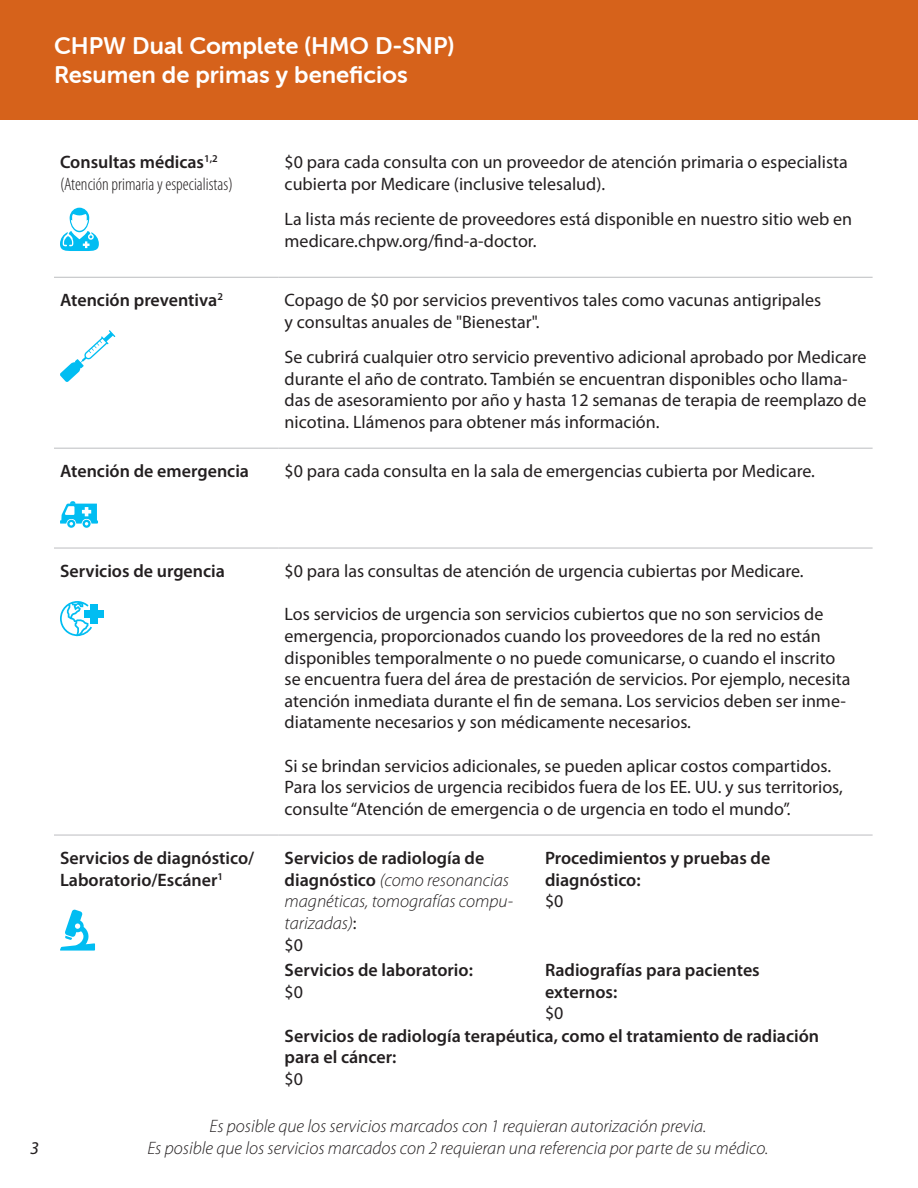
<style>
.page{position:relative;width:918px;height:1188px;background:#fff}
.page>*{position:absolute;margin:0;border:0;box-sizing:border-box;transform-origin:0 0}
.Paragraph_Style_1{font:24px/28.8px "Museo Sans Rounded 700";color:#fff}
.t1{font:18px/21.6px "Myriad Pro";color:#231f20}
.t2{font:600 18px/21.6px "Myriad Pro";color:#231f20}
.t3{font:italic 300 18px/21.6px "Myriad Pro";color:#231f20}
.t4{font:300 condensed 18px/21.6px "Myriad Pro";color:#231f20}
.t5{font:italic 18px "Myriad Pro";color:#231f20}
.s1{font-weight:600;font-stretch:normal}
.s2{font-weight:600;font-style:normal}
.s3{font-weight:400;font-style:normal}
.s4{font-weight:400}
</style>
<div class="page">
<div style="left:0;top:0;width:918px;height:119px;background:#d6621b"></div>
<hr style="left:54px;top:277px;width:225px;height:1px;background:#bcbdc0">
<hr style="left:279px;top:277px;width:594px;height:1px;background:#bcbdc0">
<hr style="left:54px;top:448px;width:225px;height:1px;background:#bcbdc0">
<hr style="left:279px;top:448px;width:594px;height:1px;background:#bcbdc0">
<hr style="left:54px;top:548px;width:225px;height:1px;background:#bcbdc0">
<hr style="left:279px;top:548px;width:594px;height:1px;background:#bcbdc0">
<hr style="left:54px;top:835px;width:225px;height:1px;background:#bcbdc0">
<hr style="left:279px;top:835px;width:594px;height:1px;background:#bcbdc0">
<svg style="left:60px;top:208px;width:39px;height:43px"></svg>
<svg style="left:60px;top:330px;width:55px;height:52px"></svg>
<svg style="left:60px;top:501px;width:38px;height:27px"></svg>
<div style="left:90px;top:604px;width:7px;height:20px;background:#01bdf2"></div>
<div style="left:84px;top:611px;width:20px;height:7px;background:#01bdf2"></div>
<svg style="left:60px;top:601px;width:32px;height:35px"></svg>
<svg style="left:60px;top:909px;width:35px;height:42px"></svg>
<p class="Paragraph_Style_1" style="left:54px;top:32px;width:402px">CHPW Dual Complete (HMO D-SNP)<br>Resumen de primas y beneficios</p>
<p class="t4" style="left:60px;top:152px;width:174px"><span class="s1">Consultas médicas</span><sup>1,2 </sup>(Atención primaria y especialistas)</p>
<p class="t1" style="left:285px;top:152px;width:565px">$0 para cada consulta con un proveedor de atención primaria o especialista cubierta por Medicare (inclusive telesalud).</p>
<p class="t1" style="left:285px;top:208px;width:569px">La lista más reciente de proveedores está disponible en nuestro sitio web en medicare.chpw.org/find-a-doctor.</p>
<p class="t2" style="left:60px;top:290px;width:165px">Atención preventiva<sup>2</sup></p>
<p class="t1" style="left:285px;top:290px;width:538px">Copago de $0 por servicios preventivos tales como vacunas antigripales y consultas anuales de "Bienestar".</p>
<p class="t1" style="left:285px;top:347px;width:583px">Se cubrirá cualquier otro servicio preventivo adicional aprobado por Medicare durante el año de contrato. También se encuentran disponibles ocho llama&shy;das de asesoramiento por año y hasta 12 semanas de terapia de reemplazo de nicotina. Llámenos para obtener más información.</p>
<p class="t2" style="left:60px;top:461px;width:191px">Atención de emergencia</p>
<p class="t1" style="left:285px;top:461px;width:532px">$0 para cada consulta en la sala de emergencias cubierta por Medicare.</p>
<p class="t5" style="left:30px;top:1138px;width:10px">3</p>
<p class="t2" style="left:60px;top:561px;width:167px">Servicios de urgencia</p>
<p class="t1" style="left:285px;top:561px;width:521px">$0 para las consultas de atención de urgencia cubiertas por Medicare.</p>
<p class="t1" style="left:285px;top:604px;width:567px">Los servicios de urgencia son servicios cubiertos que no son servicios de emergencia, proporcionados cuando los proveedores de la red no están disponibles temporalmente o no puede comunicarse, o cuando el inscrito se encuentra fuera del área de prestación de servicios. Por ejemplo, necesita atención inmediata durante el fin de semana. Los servicios deben ser inme&shy;diatamente necesarios y son médicamente necesarios.</p>
<p class="t1" style="left:285px;top:755px;width:560px">Si se brindan servicios adicionales, se pueden aplicar costos compartidos.<br>Para los servicios de urgencia recibidos fuera de los EE. UU. y sus territorios, consulte “Atención de emergencia o de urgencia en todo el mundo”.</p>
<p class="t2" style="left:60px;top:848px;width:196px">Servicios de diagnóstico/<br>Laboratorio/Escáner<sup>1</sup></p>
<p class="t3" style="left:285px;top:848px;width:230px"><span class="s2">Servicios de radiología de diagnóstico</span> (como resonancias magnéticas, tomografías compu&shy;tarizadas)<span class="s3">:<br>$0</span></p>
<p class="t2" style="left:545px;top:848px;width:227px">Procedimientos y pruebas de diagnóstico:<br><span class="s4">$0</span></p>
<p class="t2" style="left:285px;top:960px;width:190px">Servicios de laboratorio: <span class="s4">$0</span></p>
<p class="t2" style="left:545px;top:960px;width:216px">Radiografías para pacientes externos:<br><span class="s4">$0</span></p>
<p class="t2" style="left:285px;top:1025px;width:536px">Servicios de radiología terapéutica, como el tratamiento de radiación para el cáncer:<br><span class="s4">$0</span></p>
<p class="t3" style="left:147px;top:1116px;width:623px;text-align:center">Es posible que los servicios marcados con 1 requieran autorización previa.<br>Es posible que los servicios marcados con 2 requieran una referencia por parte de su médico.</p>
</div>
